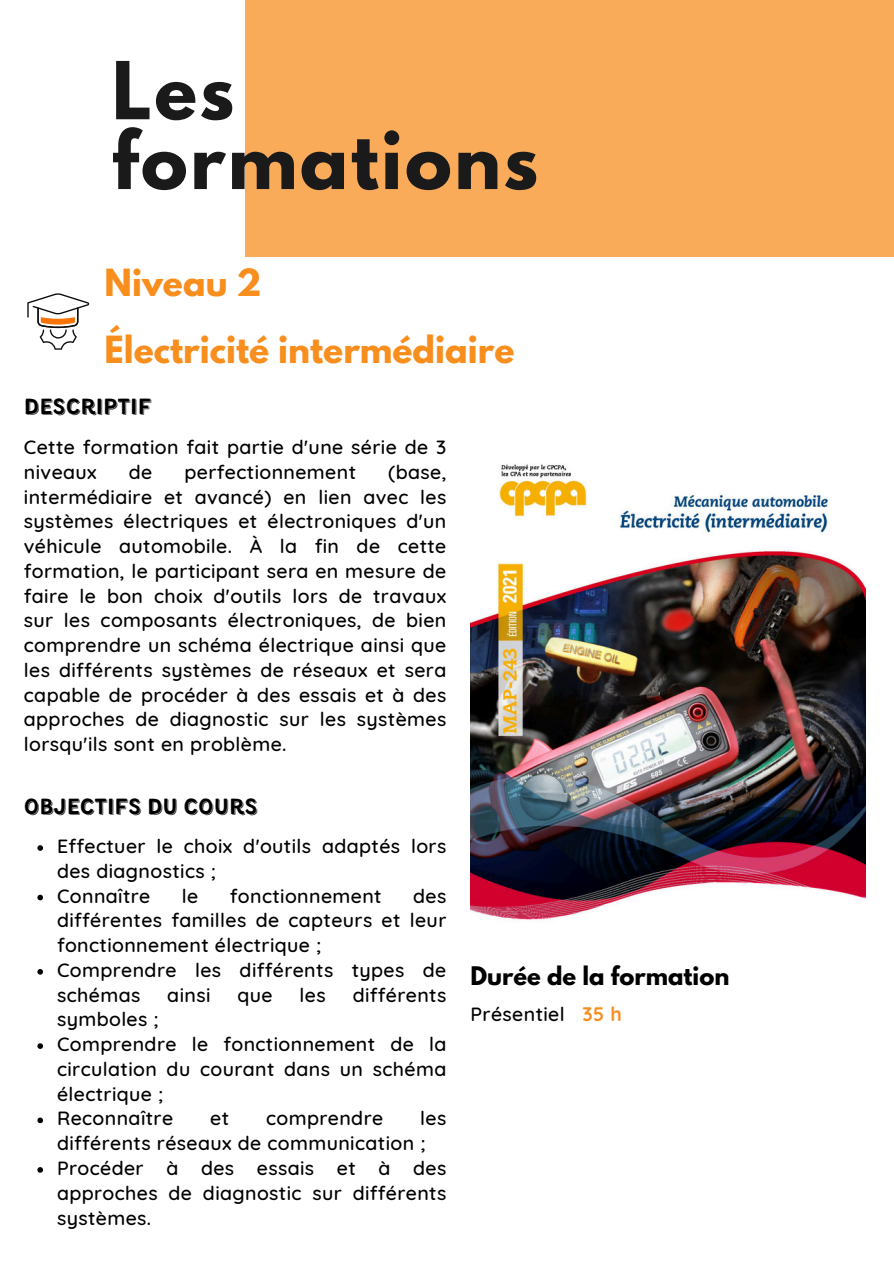
<style>
.page{position:relative;width:894px;height:1264px;background:#fff}
.page>*{position:absolute;margin:0;border:0;box-sizing:border-box;transform-origin:0 0}
.t1{font:700 70.65px/69.8px "League Spartan";letter-spacing:.035em;color:#1a1a1a}
.t2{font:700 33.15px "League Spartan";color:#f78e1e}
.t3{font:22.65px "Kent 4 F Shadowed";color:#000}
.t4{font:700 22.65px "League Spartan";color:#000}
.t5{font:500 19.5px/24.8px "Quicksand";letter-spacing:.02em;color:#000}
.s1{font-weight:700;color:#f78e1e}
</style>
<div class="page">
<div style="left:245px;top:0;width:648px;height:256px;background:#f9ab59"></div>
<svg style="left:27px;top:293px;width:62px;height:56px"></svg>
<img style="left:470px;top:464px;width:395px;height:456px">
<svg style="left:37px;top:845px;width:6px;height:5px"></svg>
<svg style="left:37px;top:894px;width:6px;height:6px"></svg>
<svg style="left:37px;top:969px;width:6px;height:5px"></svg>
<svg style="left:37px;top:1043px;width:6px;height:5px"></svg>
<svg style="left:37px;top:1117px;width:6px;height:6px"></svg>
<svg style="left:37px;top:1167px;width:6px;height:5px"></svg>
<h1 class="t1" style="left:112px;top:65px;width:427px">Les formations</h1>
<p class="t2" style="left:105px;top:266px;width:158px">Niveau 2</p>
<h2 class="t2" style="left:105px;top:333px;width:411px">Électricité intermédiaire</h2>
<h2 class="t3" style="left:24px;top:397px;width:129px">DESCRIPTIF</h2>
<h4 class="t5" style="left:24px;top:434px;width:424px">Cette formation fait partie d'une série de 3 niveaux</h4>
<h4 class="t5" style="left:24px;top:459px;width:424px;text-align:justify;text-indent:364px">(base, intermédiaire et avancé) en lien avec les systèmes électriques et électroniques d'un véhicule automobile. À la fin de cette formation, le participant sera en mesure de faire le bon choix d'outils lors de travaux sur les composants électroniques, de bien comprendre un schéma électrique ainsi que les différents systèmes de réseaux et sera capable de procéder à des essais et à des approches de diagnostic sur les systèmes lorsqu'ils sont en problème.</h4>
<h4 class="t5" style="left:129px;top:459px;width:25px">de</h4>
<h4 class="t5" style="left:184px;top:459px;width:173px">perfectionnement</h4>
<h4 class="t3" style="left:24px;top:797px;width:235px">OBJECTIFS DU COURS</h4>
<p class="t5" style="left:57px;top:833px;width:391px">Effectuer le choix d'outils adaptés lors des diagnostics ;</p>
<p class="t5" style="left:57px;top:882px;width:95px">Connaître</p>
<p class="t5" style="left:182px;top:882px;width:18px">le</p>
<p class="t5" style="left:230px;top:882px;width:153px">fonctionnement</p>
<p class="t5" style="left:57px;top:882px;width:391px;text-align:justify;text-indent:356px">des différentes familles de capteurs et leur fonctionnement électrique ;</p>
<p class="t5" style="left:57px;top:957px;width:391px">Comprendre les différents types de schémas</p>
<p class="t5" style="left:167px;top:981px;width:45px">ainsi</p>
<p class="t5" style="left:237px;top:981px;width:37px">que</p>
<p class="t5" style="left:299px;top:981px;width:28px">les</p>
<p class="t5" style="left:352px;top:981px;width:95px">différents</p>
<p class="t5" style="left:57px;top:1006px;width:103px">symboles ;</p>
<p class="t5" style="left:57px;top:1031px;width:391px;text-align:justify">Comprendre le fonctionnement de la circulation du courant dans un schéma électrique ;</p>
<p class="t5" style="left:57px;top:1105px;width:118px">Reconnaître</p>
<p class="t5" style="left:210px;top:1105px;width:20px">et</p>
<p class="t5" style="left:266px;top:1105px;width:118px">comprendre</p>
<p class="t5" style="left:57px;top:1105px;width:391px;text-indent:363px">les différents réseaux de communication ;</p>
<p class="t5" style="left:57px;top:1155px;width:391px;text-align:justify">Procéder à des essais et à des approches de diagnostic sur différents systèmes.</p>
<h5 class="t4" style="left:470px;top:964px;width:260px">Durée de la formation</h5>
<p class="t5" style="left:470px;top:1001px;width:153px">Présentiel <span class="s1">35 h</span></p>
</div>
